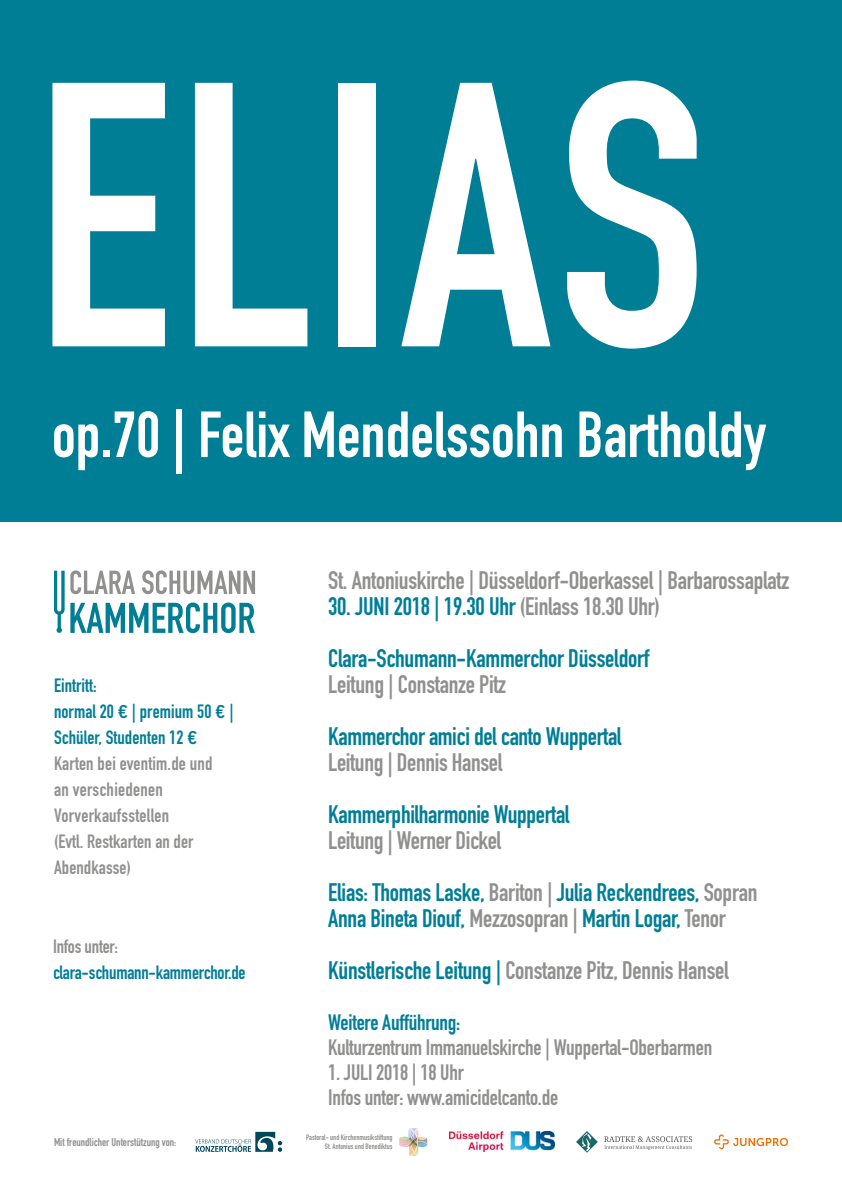
<style>
.page{position:relative;width:842px;height:1191px;background:#fff}
.page>*{position:absolute;margin:0;border:0;box-sizing:border-box;transform-origin:0 0}
.t1{font:370px "DIN Engschrift";letter-spacing:.015em;color:#fff}
.t2{font:64px "DIN Engschrift";color:#fff}
.t3{font:25px/52px "DIN Engschrift";letter-spacing:-.01em;color:#007e96}
.t4{font:25px "DIN Engschrift";letter-spacing:-.01em;color:#90908f}
.t5{font:22px/25px "DIN Engschrift";letter-spacing:-.01em;color:#90908f}
.t6{font:22px "DIN Engschrift";letter-spacing:-.01em;color:#007e96}
.t7{font:19px/26px "DIN Engschrift";letter-spacing:.005em;color:#90908f}
.t8{font:19px "DIN Engschrift";letter-spacing:-.01em;color:#007e96}
.t9{font:11.2px "DIN Engschrift";color:#90908f}
.t10{font:7.8px/9.4px "DIN Engschrift";color:#90908f;text-align:right}
.s1{color:#007e96}
.s2{font-family:"DIN Next W1 G";font-weight:500;color:#007e96}
.s3{color:#90908f}
</style>
<div class="page">
<div style="left:0;top:0;width:842px;height:522px;background:#007e96"></div>
<svg style="left:54px;top:570px;width:201px;height:63px"></svg>
<svg style="left:195px;top:1131px;width:87px;height:20px"></svg>
<svg style="left:576px;top:1131px;width:22px;height:21px"></svg>
<svg style="left:604px;top:1136px;width:88px;height:14px"></svg>
<svg style="left:399px;top:1128px;width:28px;height:27px"></svg>
<img style="left:449px;top:1131px;width:105px;height:20px">
<svg style="left:714px;top:1134px;width:74px;height:15px"></svg>
<h1 class="t1" style="left:35px;top:83px;width:674px">ELIAS</h1>
<h2 class="t2" style="left:52px;top:411px;width:716px">op.70 | Felix Mendelssohn Bartholdy</h2>
<p class="t7" style="left:54px;top:674px;width:181px"><span class="s1">Eintritt:<br>normal 20</span> <span class="s2">€</span> <span class="s1">| premium 50</span> <span class="s2">€</span> <span class="s1">|<br>Schüler, Studenten 12</span> <span class="s2">€<br></span>Karten bei eventim.de und<br>an verschiedenen<br>Vorverkaufsstellen<br>(Evtl. Restkarten an der<br>Abendkasse)</p>
<p class="t7" style="left:53px;top:935px;width:67px">Infos unter:</p>
<p class="t8" style="left:53px;top:966px;width:194px">clara-schumann-kammerchor.de</p>
<p class="t9" style="left:54px;top:1137px;width:124px">Mit freundlicher Unterstützung von:</p>
<p class="t4" style="left:328px;top:571px;width:463px">St. Antoniuskirche | Düsseldorf-Oberkassel | Barbarossaplatz</p>
<p class="t3" style="left:328px;top:583px;width:333px">30. JUNI 2018 | 19.30 Uhr <span class="s3">(Einlass 18.30 Uhr)<br></span>Clara-Schumann-Kammerchor Düsseldorf</p>
<p class="t4" style="left:328px;top:675px;width:179px">Leitung | Constanze Pitz</p>
<p class="t3" style="left:328px;top:713px;width:295px">Kammerchor amici del canto Wuppertal</p>
<p class="t4" style="left:328px;top:753px;width:176px">Leitung | Dennis Hansel</p>
<p class="t3" style="left:328px;top:791px;width:243px">Kammerphilharmonie Wuppertal</p>
<p class="t3" style="left:328px;top:817px;width:431px"><span class="s3">Leitung | Werner Dickel<br></span>Elias: Thomas Laske, <span class="s3">Bariton |</span> Julia Reckendrees, <span class="s3">Sopran</span></p>
<p class="t3" style="left:328px;top:895px;width:402px">Anna Bineta Diouf, <span class="s3">Mezzosopran |</span> Martin Logar, <span class="s3">Tenor<br></span>Künstlerische Leitung | <span class="s3">Constanze Pitz, Dennis Hansel</span></p>
<p class="t6" style="left:328px;top:1014px;width:134px">Weitere Aufführung:</p>
<p class="t5" style="left:328px;top:1037px;width:385px">Kulturzentrum Immanuelskirche | Wuppertal-Oberbarmen</p>
<p class="t5" style="left:328px;top:1062px;width:232px">1. JULI 2018 | 18 Uhr<br>Infos unter: www.amicidelcanto.de</p>
<p class="t10" style="left:306px;top:1133px;width:88px">Pastoral- und Kirchenmusikstiftung<br>St. Antonius und Benediktus</p>
</div>
